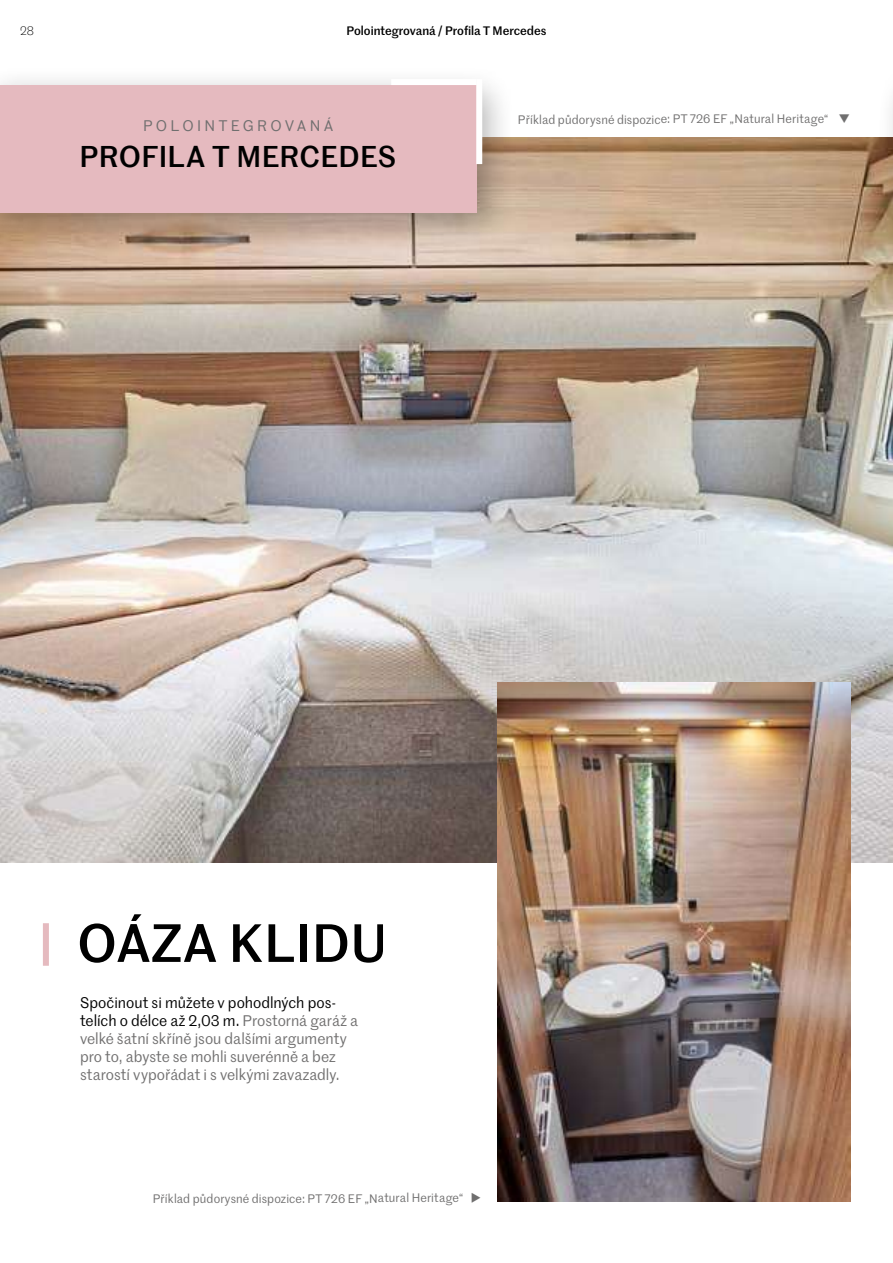
<style>
.page{position:relative;width:893px;height:1263px;background:#fff}
.page>*{position:absolute;margin:0;border:0;box-sizing:border-box;transform-origin:0 0}
.t1{font:500 52.5px "Marr Sans";letter-spacing:.015em;color:#000}
.t2{font:500 29.4px "Marr Sans";letter-spacing:.005em;color:#000}
.t3{font:15px/18px "Marr Sans";color:#706f6f}
.t4{font:15px "Marr Sans";letter-spacing:.22em;color:#706f6f}
.t5{font:12px "Marr Sans";letter-spacing:.005em;color:#706f6f}
.t6{font:500 12px "Marr Sans";color:#000}
.t7{font:300 12px "Marr Sans";color:#000}
.s1{color:#000}
</style>
<div class="page">
<img style="left:0;top:137px;width:893px;height:725px">
<div style="left:0;top:66px;width:516px;height:184px;background:#000;opacity:.3"></div>
<div style="left:0;top:85px;width:476px;height:128px;background:#e5babf"></div>
<div style="left:391px;top:79px;width:85px;height:6px;background:#fff"></div>
<div style="left:476px;top:79px;width:6px;height:85px;background:#fff"></div>
<div style="left:43px;top:923px;width:6px;height:43px;background:#e5babf"></div>
<div style="left:876px;top:66px;width:17px;height:184px;background:#000;opacity:.3"></div>
<svg style="left:892px;top:85px;width:1px;height:128px"></svg>
<img style="left:497px;top:682px;width:353px;height:520px">
<p class="t7" style="left:20px;top:23px;width:15px">28</p>
<p class="t6" style="left:346px;top:22px;width:201px">Polointegrovaná / Profila T Mercedes</p>
<p class="t4" style="left:143px;top:115px;width:192px">POLOINTEGROVANÁ</p>
<p class="t5" style="left:518px;top:111px;width:334px">Příklad půdorysné dispozice: PT 726 EF „Natural Heritage“ ❑</p>
<h2 class="t2" style="left:80px;top:135px;width:318px">PROFILA T MERCEDES</h2>
<h1 class="t1" style="left:77px;top:904px;width:311px">OÁZA KLIDU</h1>
<p class="t3" style="left:80px;top:993px;width:280px"><span class="s1">Spočinout si můžete v pohodlných pos&shy;telích o délce až 2,03 m.</span> Prostorná garáž a velké šatní skříně jsou dalšími argumenty pro to, abyste se mohli suverénně a bez starostí vypořádat i s velkými zavazadly.</p>
<p class="t5" style="left:153px;top:1190px;width:330px">Příklad půdorysné dispozice: PT 726 EF „Natural Heritage“ ◆</p>
</div>
